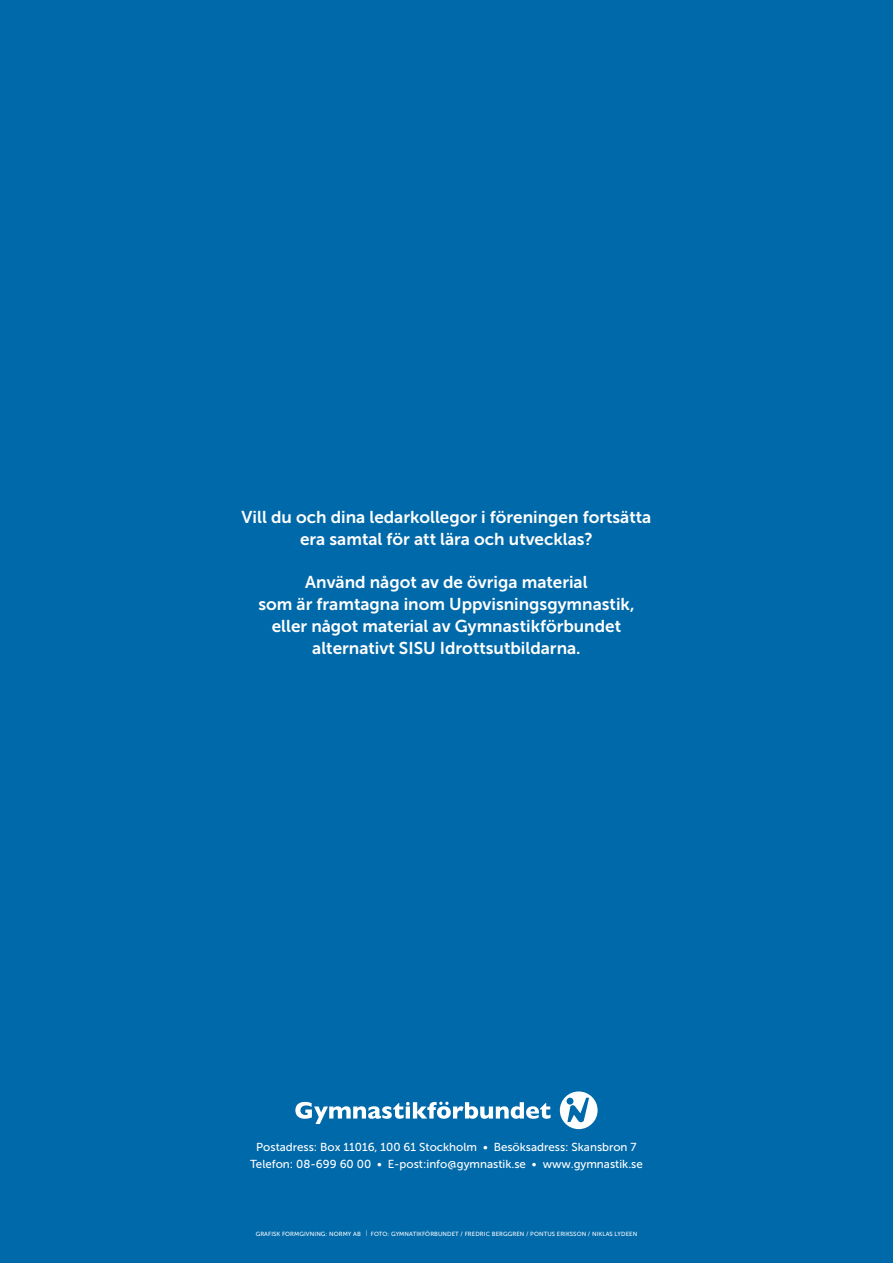
<style>
.page{position:relative;width:893px;height:1263px;background:#0069a9}
.page>*{position:absolute;margin:0;border:0;box-sizing:border-box;transform-origin:0 0}
.t1{font:17.1px/22px "Museo Sans 700";color:#fff;text-align:center}
.t2{font:11.55px/16.4px "Museo Sans 500";color:#fff;text-align:center}
.t3{font:6px "Museo Sans 500";letter-spacing:.015em;color:#fff}
.s1{font-family:"Museo Sans 300"}
</style>
<div class="page">
<svg style="left:295px;top:1102px;width:256px;height:22px"></svg>
<svg style="left:560px;top:1091px;width:38px;height:38px"></svg>
<p class="t1" style="left:242px;top:506px;width:411px">Vill du och dina ledarkollegor i föreningen fortsätta era samtal för att lära och utvecklas?</p>
<p class="t1" style="left:258px;top:571px;width:378px">Använd något av de övriga material<br>som är framtagna inom Uppvisningsgymnastik, eller något material av Gymnastikförbundet alternativt SISU Idrottsutbildarna.</p>
<p class="t2" style="left:250px;top:1139px;width:394px">Postadress: Box 11016, 100 61 Stockholm • Besöksadress: Skansbron 7<br>Telefon: 08-699 60 00 • E-post:info@gymnastik.se • www.gymnastik.se</p>
<p class="t3" style="left:256px;top:1230px;width:383px">GRAFISK FORMGIVNING: NORMY AB <span class="s1">|</span> FOTO: GYMNATIKFÖRBUNDET / FREDRIC BERGGREN / PONTUS ERIKSSON / NIKLAS LYDEEN</p>
</div>
